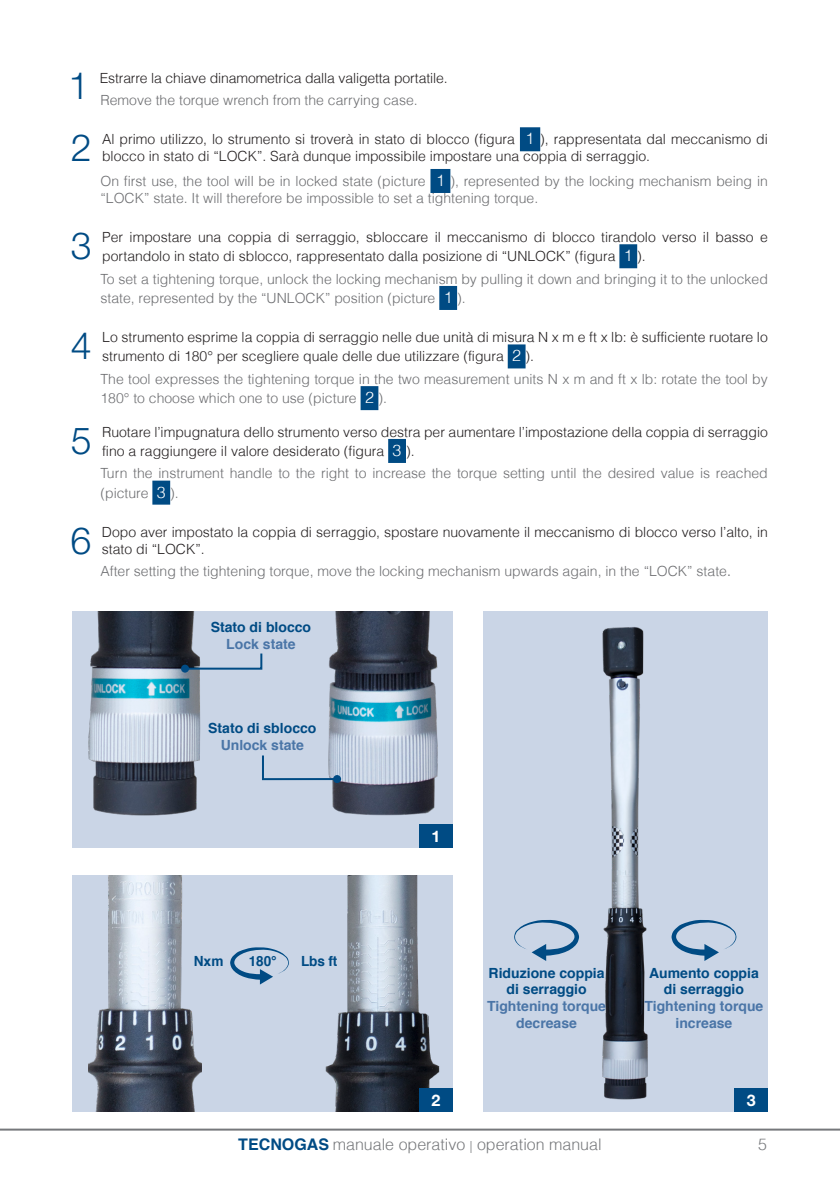
<style>
.page{position:relative;width:840px;height:1191px;background:#fff}
.page>*{position:absolute;margin:0;border:0;box-sizing:border-box;transform-origin:0 0}
.t1{font:300 37.6px "Helvetica Neue LT Std";color:#004b84}
.t2{font:300 16px "Helvetica";color:#76787b}
.t3{font:700 16px "Helvetica Neue LT Std";color:#fff}
.t4{font:300 14px/19.2px "Helvetica";color:#231f20}
.t5{font:300 14px/19.2px "Helvetica";color:#6c6d70}
.t6{font:700 14px "Helvetica";color:#004b84}
.t7{font:700 14px/16.8px "Helvetica";color:#4a75a7;text-align:center}
.s1{font-size:16px;color:#fff}
.s2{font-family:"Helvetica Neue LT Std"}
.s3{font-weight:700;color:#004b84}
.s4{font-size:12px}
</style>
<div class="page">
<hr style="left:0;top:1128px;width:839px;height:2px;background:#76787b">
<div style="left:483px;top:611px;width:284px;height:500px;background:#cad5e6"></div>
<div style="left:72px;top:875px;width:380px;height:236px;background:#cad5e6"></div>
<div style="left:72px;top:611px;width:380px;height:236px;background:#cad5e6"></div>
<img style="left:88px;top:875px;width:113px;height:236px">
<img style="left:325px;top:875px;width:128px;height:236px">
<div style="left:519px;top:127px;width:21px;height:24px;background:#004b84"></div>
<div style="left:430px;top:169px;width:20px;height:24px;background:#004b84"></div>
<div style="left:619px;top:244px;width:17px;height:24px;background:#004b84"></div>
<div style="left:439px;top:286px;width:18px;height:24px;background:#004b84"></div>
<div style="left:507px;top:344px;width:18px;height:24px;background:#004b84"></div>
<div style="left:360px;top:386px;width:18px;height:24px;background:#004b84"></div>
<div style="left:388px;top:439px;width:18px;height:24px;background:#004b84"></div>
<div style="left:152px;top:480px;width:18px;height:24px;background:#004b84"></div>
<img style="left:88px;top:611px;width:113px;height:205px">
<img style="left:328px;top:611px;width:110px;height:205px">
<img style="left:602px;top:627px;width:46px;height:473px">
<svg style="left:183px;top:651px;width:80px;height:19px"></svg>
<div style="left:181px;top:664px;width:8px;height:8px;background:#004b84;border-radius:50%"></div>
<svg style="left:262px;top:753px;width:77px;height:28px"></svg>
<div style="left:333px;top:775px;width:8px;height:8px;background:#004b84;border-radius:50%"></div>
<div style="left:419px;top:824px;width:33px;height:23px;background:#004b84"></div>
<div style="left:419px;top:1088px;width:33px;height:23px;background:#004b84"></div>
<div style="left:734px;top:1088px;width:33px;height:23px;background:#004b84"></div>
<svg style="left:230px;top:947px;width:59px;height:37px"></svg>
<svg style="left:671px;top:919px;width:65px;height:42px"></svg>
<svg style="left:514px;top:919px;width:64px;height:42px"></svg>
<p class="t1" style="left:68px;top:63px;width:22px">1</p>
<p class="t4" style="left:100px;top:68px;width:349px">Estrarre la chiave dinamometrica dalla valigetta portatile.</p>
<p class="t5" style="left:100px;top:90px;width:318px">Remove the torque wrench from the carrying case.</p>
<p class="t1" style="left:71px;top:125px;width:22px">2</p>
<p class="t4" style="left:102px;top:131px;width:667px;line-height:16.8px">Al primo utilizzo, lo strumento si troverà in stato di blocco (figura <span class="s1">1</span> ), rappresentata dal meccanismo di blocco in stato di “LOCK”. Sarà dunque impossibile impostare una coppia di serraggio.</p>
<p class="t5" style="left:100px;top:172px;width:668px;line-height:16.8px">On first use, the tool will be in locked state (picture <span class="s1">1</span> ), represented by the locking mechanism being in “LOCK” state. It will therefore be impossible to set a tightening torque.</p>
<p class="t1" style="left:71px;top:222px;width:22px">3</p>
<p class="t4" style="left:102px;top:227px;width:666px">Per impostare una coppia di serraggio, sbloccare il meccanismo di blocco tirandolo verso il basso e portandolo in stato di sblocco, rappresentato dalla posizione di “UNLOCK” (figura <span class="s1">1</span> ).</p>
<p class="t5" style="left:100px;top:269px;width:668px">To set a tightening torque, unlock the locking mechanism by pulling it down and bringing it to the unlocked state, represented by the “UNLOCK” position (picture <span class="s1">1</span> ).</p>
<p class="t1" style="left:71px;top:323px;width:22px">4</p>
<p class="t4" style="left:102px;top:327px;width:666px">Lo strumento esprime la coppia di serraggio nelle due unità di misura N x m e ft x lb: è sufficiente ruotare lo strumento di 180° per scegliere quale delle due utilizzare (figura <span class="s1">2</span> ).</p>
<p class="t5" style="left:100px;top:369px;width:668px">The tool expresses the tightening torque in the two measurement units N x m and ft x lb: rotate the tool by<br>180° to choose which one to use (picture <span class="s1">2</span> ).</p>
<p class="t1" style="left:71px;top:417px;width:22px">5</p>
<p class="t4" style="left:102px;top:422px;width:667px">Ruotare l’impugnatura dello strumento verso destra per aumentare l’impostazione della coppia di serraggio fino a raggiungere il valore desiderato (figura <span class="s1">3</span> ).</p>
<p class="t5" style="left:100px;top:464px;width:668px">Turn the instrument handle to the right to increase the torque setting until the desired value is reached (picture <span class="s1">3</span> ).</p>
<p class="t1" style="left:70px;top:517px;width:22px">6</p>
<p class="t4" style="left:102px;top:523px;width:667px;line-height:16.8px">Dopo aver impostato la coppia di serraggio, spostare nuovamente il meccanismo di blocco verso l’alto, in stato di “LOCK”.</p>
<p class="t5" style="left:100px;top:561px;width:631px">After setting the tightening torque, move the locking mechanism upwards again, in the “LOCK” state<span class="s2">.</span></p>
<p class="t6" style="left:210px;top:616px;width:102px">Stato di blocco</p>
<p class="t7" style="left:226px;top:636px;width:71px">Lock state</p>
<p class="t6" style="left:208px;top:717px;width:110px">Stato di sblocco</p>
<p class="t7" style="left:220px;top:737px;width:85px">Unlock state</p>
<p class="t6" style="left:194px;top:949px;width:31px">Nxm</p>
<p class="t6" style="left:249px;top:949px;width:29px">180°</p>
<p class="t6" style="left:301px;top:949px;width:38px">Lbs ft</p>
<p class="t3" style="left:431px;top:826px;width:10px">1</p>
<p class="t6" style="left:488px;top:961px;width:117px">Riduzione coppia</p>
<p class="t6" style="left:506px;top:978px;width:82px">di serraggio</p>
<p class="t7" style="left:487px;top:998px;width:120px">Tightening torque decrease</p>
<p class="t6" style="left:648px;top:961px;width:111px">Aumento coppia</p>
<p class="t6" style="left:663px;top:978px;width:82px">di serraggio</p>
<p class="t7" style="left:644px;top:998px;width:120px">Tightening torque increase</p>
<p class="t3" style="left:431px;top:1089px;width:10px">2</p>
<p class="t3" style="left:746px;top:1089px;width:10px">3</p>
<p class="t2" style="left:238px;top:1134px;width:364px"><span class="s3">TECNOGAS</span> manuale operativo <span class="s4">|</span> operation manual</p>
<p class="t2" style="left:757px;top:1134px;width:10px">5</p>
</div>
